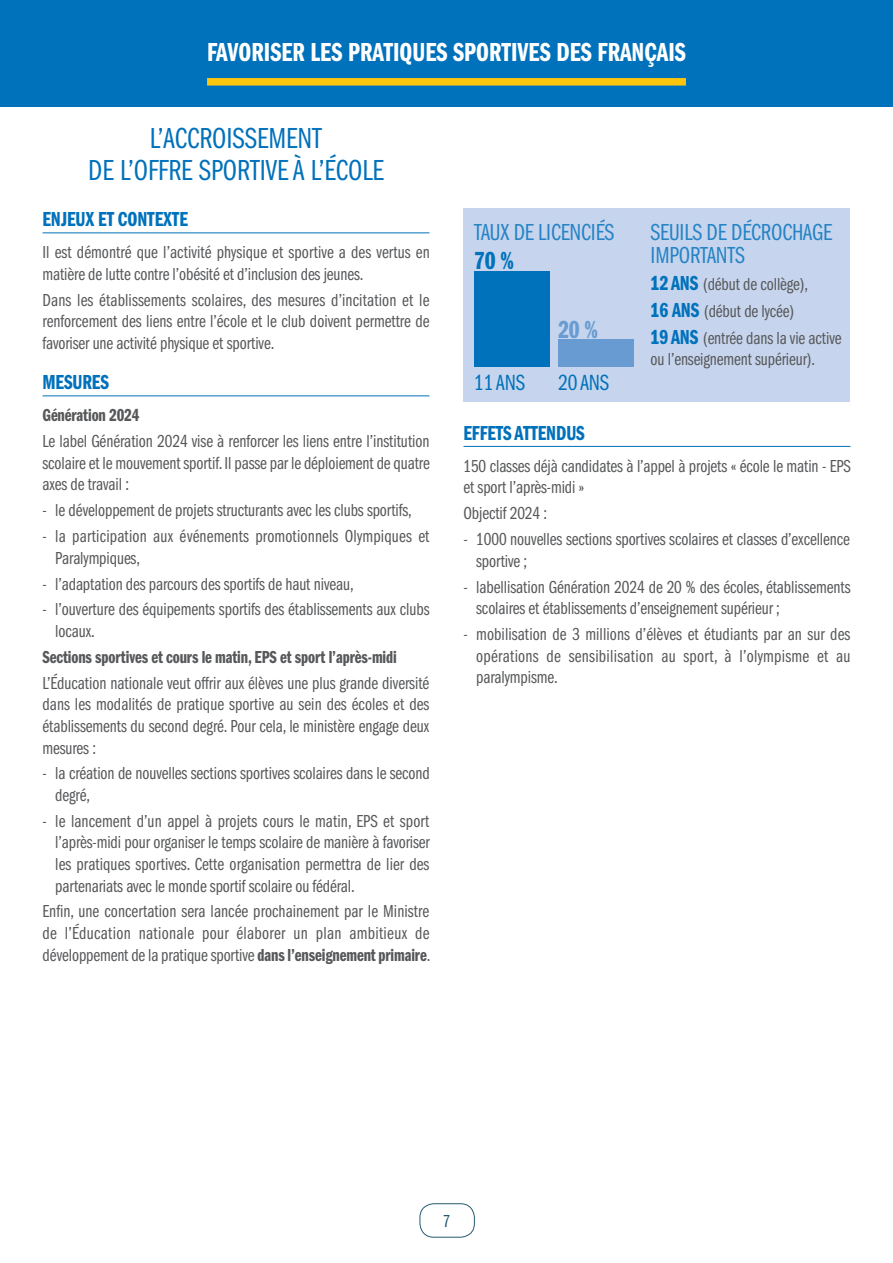
<style>
.page{position:relative;width:893px;height:1263px;background:#fff}
.page>*{position:absolute;margin:0;border:0;box-sizing:border-box;transform-origin:0 0}
.t1{font:30px/31.5px "ITC Franklin Gothic Std Bk Cp";color:#0071bb;text-align:center}
.t2{font:27px "ITC Franklin Gothic Std Dm Cp";color:#fff}
.t3{font:25.65px "ITC Franklin Gothic Std Dm Cp";color:#0071bb}
.t4{font:25.65px "ITC Franklin Gothic Std Dm Cp";color:#699cd2}
.t5{font:24px/22.5px "ITC Franklin Gothic Std Bk Cp";letter-spacing:-.005em;color:#2683c5}
.t6{font:22.8px "ITC Franklin Gothic Std Bk Cp";letter-spacing:-.005em;color:#0071bb}
.t7{font:21px "ITC Franklin Gothic Std Dm Cp";letter-spacing:-.005em;color:#0071bb}
.t8{font:18px/21.6px "ITC Franklin Gothic Std Bk Cp";letter-spacing:-.005em;color:#57585a}
.t9{font:18px "ITC Franklin Gothic Std Dm Cp";letter-spacing:-.005em;color:#57585a}
.t10{font:18px "ITC Franklin Gothic Std Bk Cp";color:#255a6e}
.s1{font-family:"ITC Franklin Gothic Std Dm Cp"}
.s2{font-family:"ITC Franklin Gothic Std Dm Cp";font-size:21px;color:#0071bb}
</style>
<div class="page">
<div style="left:0;top:0;width:893px;height:106px;background:#0071bb"></div>
<div style="left:207px;top:78px;width:479px;height:8px;background:#fec50d"></div>
<hr style="left:43px;top:232px;width:386px;height:1px;background:#0071bb">
<hr style="left:43px;top:395px;width:386px;height:1px;background:#0071bb">
<hr style="left:463px;top:446px;width:387px;height:1px;background:#0071bb">
<div style="left:463px;top:208px;width:387px;height:194px;background:#c6d5ed"></div>
<div style="left:474px;top:271px;width:75px;height:96px;background:#0071bb"></div>
<div style="left:558px;top:340px;width:75px;height:27px;background:#679bd1"></div>
<div style="left:420px;top:1203px;width:55px;height:34px;border:1px solid #255a6e;border-radius:14px"></div>
<h2 class="t2" style="left:207px;top:37px;width:480px">FAVORISER LES PRATIQUES SPORTIVES DES FRANÇAIS</h2>
<h1 class="t1" style="left:88px;top:123px;width:297px">L’ACCROISSEMENT<br>DE L’OFFRE SPORTIVE À L’ÉCOLE</h1>
<p class="t7" style="left:43px;top:208px;width:147px">ENJEUX ET CONTEXTE</p>
<p class="t8" style="left:43px;top:242px;width:389px">Il est démontré que l’activité physique et sportive a des vertus en matière de lutte contre l’obésité et d’inclusion des jeunes.</p>
<p class="t8" style="left:43px;top:289px;width:388px;text-align:justify">Dans les établissements scolaires, des mesures d’incitation et le renforcement des liens entre l’école et le club doivent permettre de favoriser une activité physique et sportive.</p>
<p class="t7" style="left:43px;top:371px;width:68px">MESURES</p>
<p class="t9" style="left:43px;top:405px;width:99px">Génération 2024</p>
<p class="t8" style="left:43px;top:431px;width:389px;text-align:justify">Le label Génération 2024 vise à renforcer les liens entre l’institution scolaire et le mouvement sportif. Il passe par le déploiement de quatre axes de travail :</p>
<p class="t8" style="left:43px;top:500px;width:371px">- le développement de projets structurants avec les clubs sportifs,</p>
<p class="t8" style="left:55px;top:526px;width:376px;text-indent:-13px">- la participation aux événements promotionnels Olympiques et<br>Paralympiques,</p>
<p class="t8" style="left:43px;top:573px;width:313px">- l’adaptation des parcours des sportifs de haut niveau,</p>
<p class="t8" style="left:55px;top:599px;width:376px;text-indent:-13px">- l’ouverture des équipements sportifs des établissements aux clubs locaux.</p>
<p class="t9" style="left:43px;top:647px;width:356px">Sections sportives et cours le matin, EPS et sport l’après-midi</p>
<p class="t8" style="left:43px;top:672px;width:388px;text-align:justify">L’Éducation nationale veut offrir aux élèves une plus grande diversité dans les modalités de pratique sportive au sein des écoles et des établissements du second degré. Pour cela, le ministère engage deux mesures :</p>
<p class="t8" style="left:55px;top:763px;width:376px;text-indent:-13px">- la création de nouvelles sections sportives scolaires dans le second degré,</p>
<p class="t8" style="left:55px;top:810px;width:376px;text-align:justify;text-indent:-13px">- le lancement d’un appel à projets cours le matin, EPS et sport l’après-midi pour organiser le temps scolaire de manière à favoriser les pratiques sportives. Cette organisation permettra de lier des partenariats avec le monde sportif scolaire ou fédéral.</p>
<p class="t8" style="left:43px;top:901px;width:389px;text-align:justify">Enfin, une concertation sera lancée prochainement par le Ministre de l’Éducation nationale pour élaborer un plan ambitieux de développement de la pratique sportive <span class="s1">dans l’enseignement primaire</span>.</p>
<h3 class="t5" style="left:474px;top:221px;width:142px">TAUX DE LICENCIÉS</h3>
<h3 class="t5" style="left:651px;top:221px;width:183px">SEUILS DE DÉCROCHAGE<br>IMPORTANTS</h3>
<p class="t8" style="left:651px;top:270px;width:192px;line-height:27px"><span class="s2">12 ANS</span> (début de collège),<br><span class="s2">16 ANS</span> (début de lycée)<br><span class="s2">19 ANS</span> (entrée dans la vie active</p>
<p class="t8" style="left:651px;top:349px;width:166px">ou l’enseignement supérieur).</p>
<p class="t6" style="left:474px;top:370px;width:52px">11 ANS</p>
<h3 class="t3" style="left:474px;top:246px;width:41px">70 %</h3>
<h3 class="t4" style="left:558px;top:315px;width:41px">20 %</h3>
<p class="t6" style="left:558px;top:370px;width:52px">20 ANS</p>
<p class="t7" style="left:463px;top:421px;width:123px">EFFETS ATTENDUS</p>
<p class="t8" style="left:463px;top:455px;width:389px">150 classes déjà candidates à l’appel à projets « école le matin - EPS et sport l’après-midi »</p>
<p class="t8" style="left:463px;top:503px;width:85px">Objectif 2024 :</p>
<p class="t8" style="left:476px;top:529px;width:375px;text-indent:-13px">- 1000 nouvelles sections sportives scolaires et classes d’excellence sportive ;</p>
<p class="t8" style="left:476px;top:576px;width:376px;text-indent:-13px">- labellisation Génération 2024 de 20 % des écoles, établissements scolaires et établissements d’enseignement supérieur ;</p>
<p class="t8" style="left:476px;top:624px;width:376px;text-align:justify;text-indent:-13px">- mobilisation de 3 millions d’élèves et étudiants par an sur des opérations de sensibilisation au sport, à l’olympisme et au paralympisme.</p>
<p class="t10" style="left:443px;top:1211px;width:9px">7</p>
</div>
